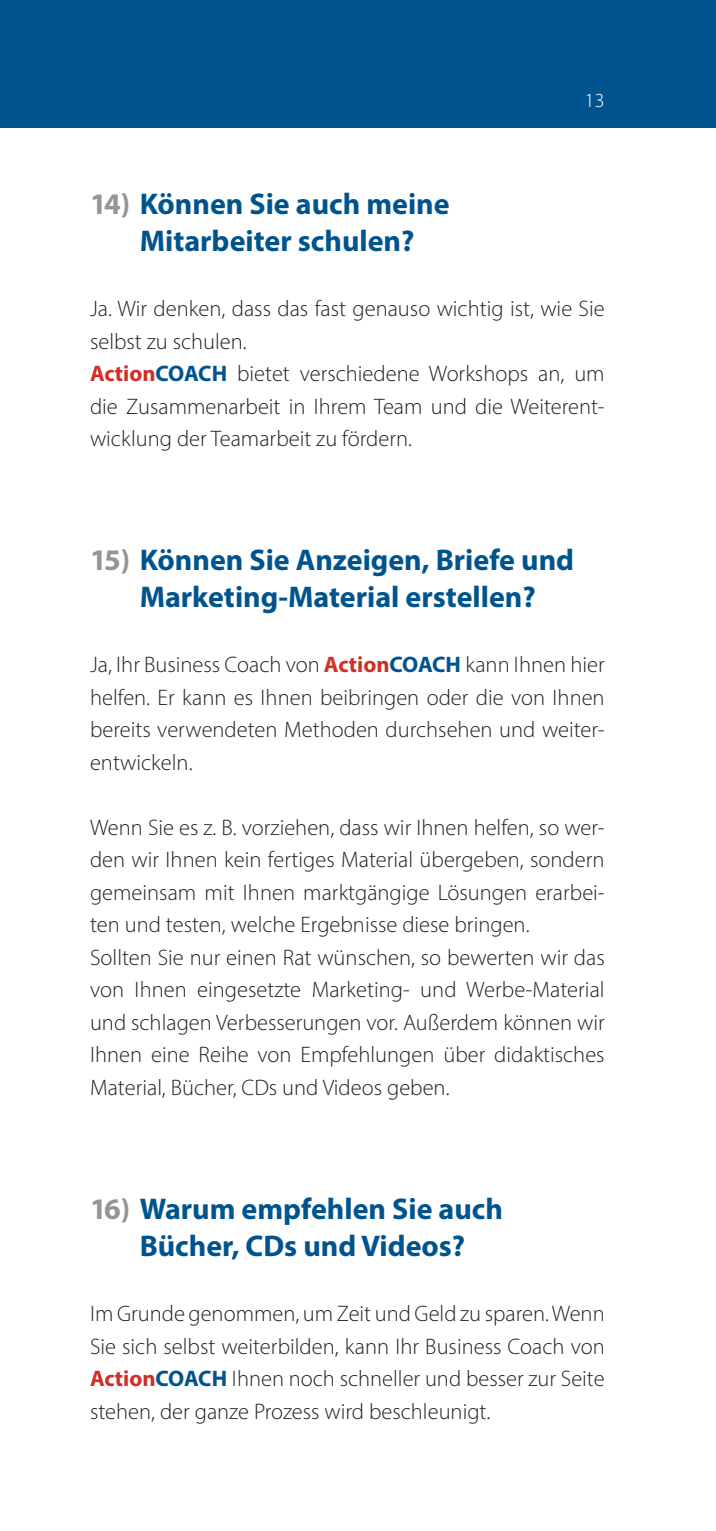
<style>
.page{position:relative;width:716px;height:1531px;background:#fff}
.page>*{position:absolute;margin:0;border:0;box-sizing:border-box;transform-origin:0 0}
.ac_head_13{font:700 30px "Myriad Pro";color:#00548e}
.Absatzformat_1{font:300 22.5px/32.5px "Myriad Pro";color:#231f20;text-align:justify}
.t1{font:300 20px "Myriad Pro";color:#fff}
.s1{color:#939598}
.s2{font-weight:700;color:#d12e25}
.s3{font-weight:700;color:#00548e}
</style>
<div class="page">
<div style="left:0;top:0;width:716px;height:128px;background:#00548e"></div>
<p class="ac_head_13" style="left:90px;top:184px;width:361px"><span class="s1">14)</span> Können Sie auch meine</p>
<p class="ac_head_13" style="left:140px;top:222px;width:276px">Mitarbeiter schulen?</p>
<p class="t1" style="left:585px;top:88px;width:21px">13</p>
<p class="Absatzformat_1" style="left:90px;top:292px;width:516px">Ja. Wir denken, dass das fast genauso wichtig ist, wie Sie selbst zu schulen.</p>
<p class="Absatzformat_1" style="left:90px;top:357px;width:516px"><span class="s2">Action</span><span class="s3">COACH</span> bietet verschiedene Workshops an, um die Zusammenarbeit in Ihrem Team und die Weiterent&shy;wicklung der Teamarbeit zu fördern.</p>
<p class="ac_head_13" style="left:90px;top:540px;width:485px"><span class="s1">15)</span> Können Sie Anzeigen, Briefe und</p>
<p class="ac_head_13" style="left:140px;top:577px;width:398px">Marketing-Material erstellen?</p>
<p class="Absatzformat_1" style="left:90px;top:648px;width:516px">Ja, Ihr Business Coach von <span class="s2">Action</span><span class="s3">COACH</span> kann Ihnen hier helfen. Er kann es Ihnen beibringen oder die von Ihnen bereits verwendeten Methoden durchsehen und weiter&shy;entwickeln.</p>
<p class="Absatzformat_1" style="left:90px;top:811px;width:516px">Wenn Sie es z. B. vorziehen, dass wir Ihnen helfen, so wer&shy;den wir Ihnen kein fertiges Material übergeben, sondern gemeinsam mit Ihnen marktgängige Lösungen erarbei&shy;ten und testen, welche Ergebnisse diese bringen.</p>
<p class="Absatzformat_1" style="left:90px;top:941px;width:516px">Sollten Sie nur einen Rat wünschen, so bewerten wir das von Ihnen eingesetzte Marketing- und Werbe-Material und schlagen Verbesserungen vor. Außerdem können wir Ihnen eine Reihe von Empfehlungen über didaktisches Material, Bücher, CDs und Videos geben.</p>
<p class="ac_head_13" style="left:90px;top:1189px;width:414px"><span class="s1">16)</span> Warum empfehlen Sie auch</p>
<p class="ac_head_13" style="left:140px;top:1226px;width:327px">Bücher, CDs und Videos?</p>
<p class="Absatzformat_1" style="left:90px;top:1297px;width:516px">Im Grunde genommen, um Zeit und Geld zu sparen. Wenn Sie sich selbst weiterbilden, kann Ihr Business Coach von <span class="s2">Action</span><span class="s3">COACH</span> Ihnen noch schneller und besser zur Seite stehen, der ganze Prozess wird beschleunigt.</p>
</div>
